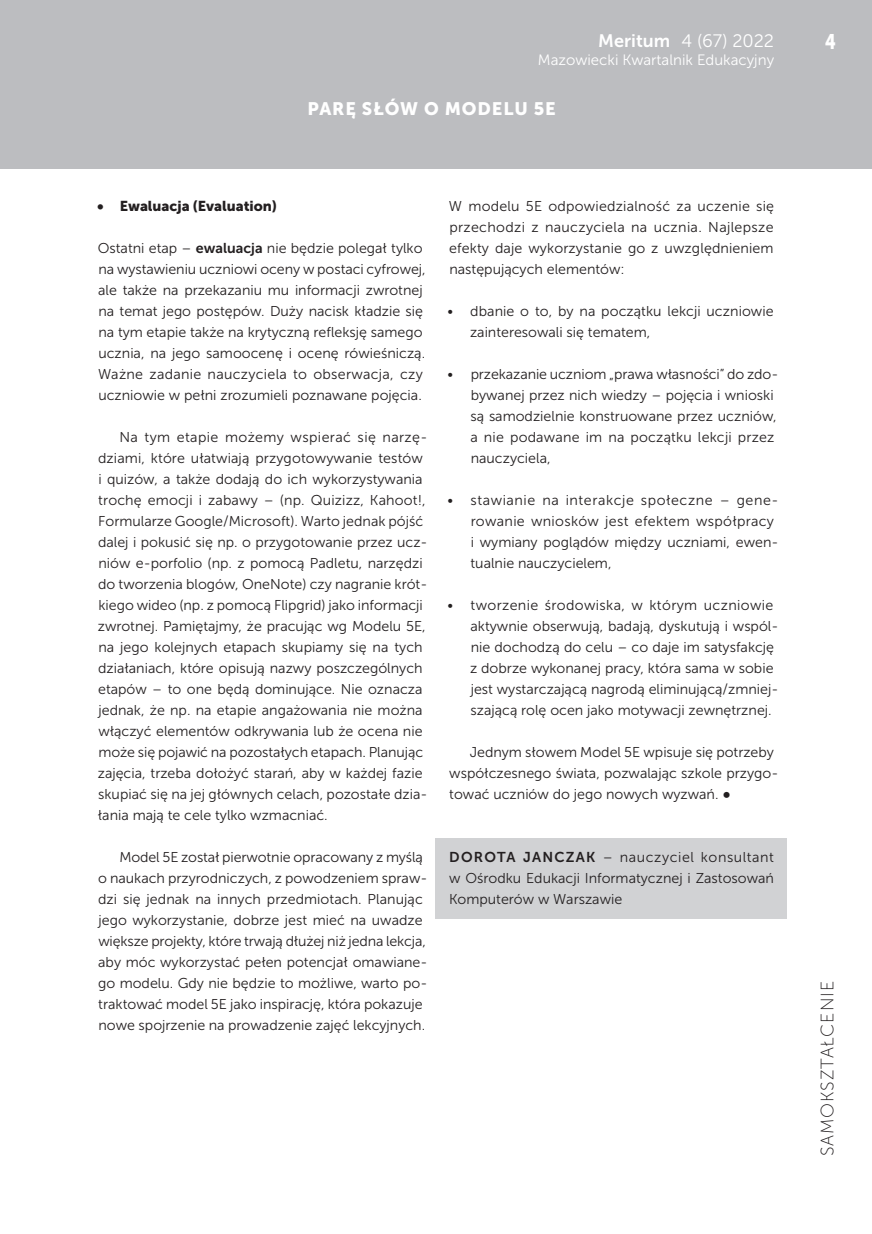
<style>
.page{position:relative;width:872px;height:1234px;background:#fff}
.page>*{position:absolute;margin:0;border:0;box-sizing:border-box;transform-origin:0 0}
.t1{font:21px "Museo Sans 900";color:#fff;scale:.8 1}
.t2{font:18px "Museo Sans 900";letter-spacing:.05em;color:#fff}
.t3{font:18px "Museo Sans 300";color:#fff}
.t4{font:18px "Museo Sans 100";letter-spacing:.05em;color:#231f20}
.t5{font:15px "Museo Sans 300";color:#fff}
.t6{font:14.25px/21px "Museo Sans 300";color:#231f20}
.t7{font:14.25px/21px "Museo Sans 300";letter-spacing:.02em;color:#231f20}
.t8{font:14.25px "Museo Sans 900";color:#231f20}
.s1{font-family:"Museo Sans 700"}
.s2{font-size:21px}
</style>
<div class="page">
<div style="left:0;top:0;width:872px;height:169px;background:#bcbdc0"></div>
<div style="left:436px;top:837px;width:351px;height:81px;background:#d1d2d4"></div>
<p class="t3" style="left:598px;top:31px;width:177px"><span class="s1">Meritum</span> 4 (67) 2022</p>
<h1 class="t1" style="left:825px;top:29px;width:15px">4</h1>
<p class="t5" style="left:538px;top:52px;width:238px">Mazowiecki Kwartalnik Edukacyjny</p>
<p class="t2" style="left:307px;top:99px;width:250px">PARĘ SŁÓW O MODELU 5E</p>
<p class="t8" style="left:97px;top:197px;width:181px">• Ewaluacja (Evaluation)</p>
<p class="t6" style="left:98px;top:237px;width:329px">Ostatni etap – <span class="s1">ewaluacja</span> nie będzie polegał tylko na wystawieniu uczniowi oceny w postaci cyfrowej, ale także na przekazaniu mu informacji zwrotnej na temat jego postępów. Duży nacisk kładzie się na tym etapie także na krytyczną refleksję samego ucznia, na jego samoocenę i ocenę rówieśniczą.<br>Ważne zadanie nauczyciela to obserwacja, czy uczniowie w pełni zrozumieli poznawane pojęcia.</p>
<p class="t6" style="left:98px;top:426px;width:331px;text-indent:22px">Na tym etapie możemy wspierać się narzę&shy;dziami, które ułatwiają przygotowywanie testów i quizów, a także dodają do ich wykorzystywania trochę emocji i zabawy – (np. Quizizz, Kahoot!, Formularze Google/Microsoft). Warto jednak pójść dalej i pokusić się np. o przygotowanie przez ucz&shy;niów e-porfolio (np. z pomocą Padletu, narzędzi do tworzenia blogów, OneNote) czy nagranie krót&shy;kiego wideo (np. z pomocą Flipgrid) jako informacji zwrotnej. Pamiętajmy, że pracując wg Modelu 5E, na jego kolejnych etapach skupiamy się na tych działaniach, które opisują nazwy poszczególnych etapów – to one będą dominujące. Nie oznacza jednak, że np. na etapie angażowania nie można włączyć elementów odkrywania lub że ocena nie może się pojawić na pozostałych etapach. Planując zajęcia, trzeba dołożyć starań, aby w każdej fazie skupiać się na jej głównych celach, pozostałe dzia&shy;łania mają te cele tylko wzmacniać.</p>
<p class="t6" style="left:98px;top:846px;width:331px;text-indent:21px">Model 5E został pierwotnie opracowany z myślą o naukach przyrodniczych, z powodzeniem spraw&shy;dzi się jednak na innych przedmiotach. Planując jego wykorzystanie, dobrze jest mieć na uwadze większe projekty, które trwają dłużej niż jedna lekcja, aby móc wykorzystać pełen potencjał omawiane&shy;go modelu. Gdy nie będzie to możliwe, warto po&shy;traktować model 5E jako inspirację, która pokazuje nowe spojrzenie na prowadzenie zajęć lekcyjnych.</p>
<p class="t6" style="left:449px;top:195px;width:326px;text-align:justify">W modelu 5E odpowiedzialność za uczenie się przechodzi z nauczyciela na ucznia. Najlepsze efekty daje wykorzystanie go z uwzględnieniem następujących elementów:</p>
<p class="t6" style="left:470px;top:300px;width:305px;text-indent:-22px">• dbanie o to, by na początku lekcji uczniowie zainteresowali się tematem,</p>
<p class="t6" style="left:470px;top:363px;width:309px;text-indent:-23px">• przekazanie uczniom „prawa własności” do zdo&shy;bywanej przez nich wiedzy – pojęcia i wnioski są samodzielnie konstruowane przez uczniów, a nie podawane im na początku lekcji przez nauczyciela,</p>
<p class="t7" style="left:470px;top:489px;width:309px;text-indent:-23px">• stawianie na interakcje społeczne – gene&shy;rowanie wniosków jest efektem współpracy i wymiany poglądów między uczniami, ewen&shy;tualnie nauczycielem,</p>
<p class="t6" style="left:470px;top:594px;width:310px;text-indent:-22px">• tworzenie środowiska, w którym uczniowie aktywnie obserwują, badają, dyskutują i wspól&shy;nie dochodzą do celu – co daje im satysfakcję z dobrze wykonanej pracy, która sama w sobie jest wystarczającą nagrodą eliminującą/zmniej&shy;szającą rolę ocen jako motywacji zewnętrznej.</p>
<p class="t6" style="left:449px;top:741px;width:331px;text-indent:20px">Jednym słowem Model 5E wpisuje się potrzeby współczesnego świata, pozwalając szkole przygo&shy;tować uczniów do jego nowych wyzwań. <span class="s2">•</span></p>
<p class="t6" style="left:449px;top:846px;width:326px;text-align:justify"><span class="s1">DOROTA JANCZAK</span> – nauczyciel konsultant w Ośrodku Edukacji Informatycznej i Zastosowań Komputerów w Warszawie</p>
<p class="t4" style="left:817px;top:1156px;width:177px;rotate:-90deg">SAMOKSZTAŁCENIE</p>
</div>
